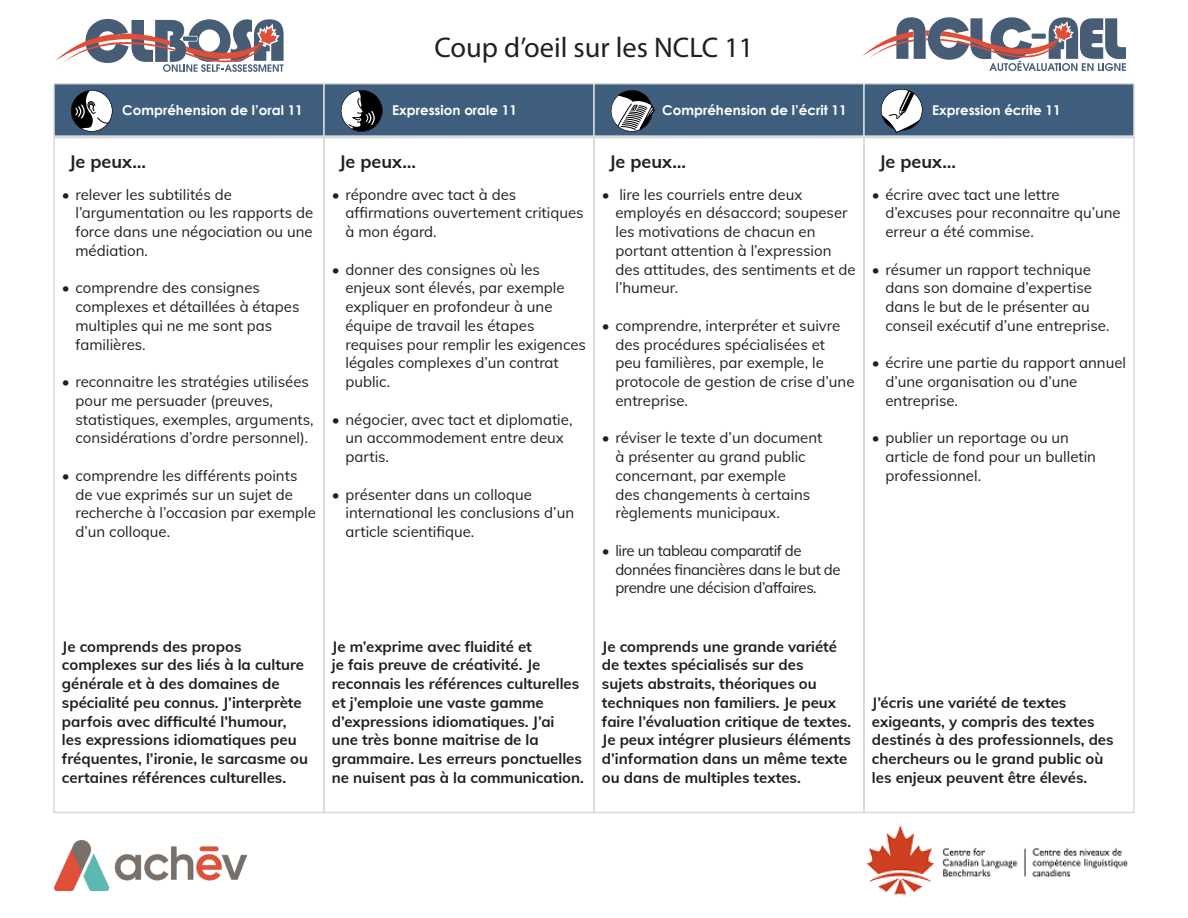
<style>
.page{position:relative;width:1188px;height:918px;background:#fff}
.page>*{position:absolute;margin:0;border:0;box-sizing:border-box;transform-origin:0 0}
.t1{font:28.5px "Myriad Pro";color:#231f20}
.t2{font:700 18px "Mulish";color:#231f20}
.t3{font:15px/18.8px "Mulish";color:#231f20}
.para_2{font:700 15px/18.8px "Mulish";color:#231f20}
.t4{font:15px/18.8px "Mulish";letter-spacing:-.03em;color:#231f20}
.t5{font:700 13.5px "Century Gothic";color:#fff}
</style>
<div class="page">
<div style="left:54px;top:84px;width:270px;height:52px;background:#3f5e7e"></div>
<div style="left:53px;top:83px;width:272px;height:54px;border:2px solid #d8d9db"></div>
<div style="left:324px;top:84px;width:270px;height:52px;background:#3f5e7e"></div>
<div style="left:323px;top:83px;width:272px;height:54px;border:2px solid #d8d9db"></div>
<div style="left:594px;top:84px;width:270px;height:52px;background:#3f5e7e"></div>
<div style="left:593px;top:83px;width:272px;height:54px;border:2px solid #d8d9db"></div>
<div style="left:864px;top:84px;width:270px;height:52px;background:#3f5e7e"></div>
<div style="left:863px;top:83px;width:272px;height:54px;border:2px solid #d8d9db"></div>
<svg style="left:71px;top:90px;width:42px;height:42px"></svg>
<svg style="left:341px;top:90px;width:42px;height:42px"></svg>
<svg style="left:611px;top:90px;width:44px;height:42px"></svg>
<svg style="left:881px;top:89px;width:42px;height:46px"></svg>
<div style="left:53px;top:137px;width:272px;height:676px;border:2px solid #d8d9db"></div>
<div style="left:323px;top:137px;width:272px;height:676px;border:2px solid #d8d9db"></div>
<div style="left:593px;top:137px;width:272px;height:676px;border:2px solid #d8d9db"></div>
<div style="left:863px;top:137px;width:272px;height:676px;border:2px solid #d8d9db"></div>
<img style="left:54px;top:840px;width:193px;height:51px">
<svg style="left:55px;top:19px;width:229px;height:53px"></svg>
<svg style="left:862px;top:17px;width:264px;height:54px"></svg>
<img style="left:866px;top:825px;width:262px;height:70px">
<h1 class="t1" style="left:434px;top:30px;width:321px">Coup d’oeil sur les NCLC 11</h1>
<p class="t5" style="left:122px;top:100px;width:182px">Compréhension de l’oral 11</p>
<p class="t5" style="left:392px;top:100px;width:126px">Expression orale 11</p>
<p class="t5" style="left:662px;top:100px;width:186px">Compréhension de l’écrit 11</p>
<p class="t5" style="left:932px;top:100px;width:130px">Expression écrite 11</p>
<p class="t2" style="left:69px;top:149px;width:78px">Je peux…</p>
<p class="t2" style="left:339px;top:149px;width:78px">Je peux…</p>
<p class="t2" style="left:609px;top:149px;width:78px">Je peux…</p>
<p class="t2" style="left:879px;top:149px;width:78px">Je peux…</p>
<p class="t3" style="left:75px;top:184px;width:239px;text-indent:-13px">• relever les subtilités de l’argumentation ou les rapports de force dans une négociation ou une médiation.</p>
<p class="t3" style="left:75px;top:278px;width:226px;text-indent:-13px">• comprendre des consignes complexes et détaillées à étapes multiples qui ne me sont pas familières.</p>
<p class="t3" style="left:75px;top:372px;width:240px;text-indent:-13px">• reconnaitre les stratégies utilisées pour me persuader (preuves, statistiques, exemples, arguments, considérations d’ordre personnel).</p>
<p class="t3" style="left:75px;top:465px;width:242px;text-indent:-13px">• comprendre les différents points de vue exprimés sur un sujet de recherche à l’occasion par exemple d’un colloque.</p>
<p class="t3" style="left:345px;top:184px;width:240px;text-indent:-14px">• répondre avec tact à des affirmations ouvertement critiques à mon égard.</p>
<p class="t3" style="left:345px;top:259px;width:242px;text-indent:-14px">• donner des consignes où les enjeux sont élevés, par exemple expliquer en profondeur à une équipe de travail les étapes requises pour remplir les exigences légales complexes d’un contrat public.</p>
<p class="t3" style="left:345px;top:409px;width:229px;text-indent:-14px">• négocier, avec tact et diplomatie, un accommodement entre deux partis.</p>
<p class="t3" style="left:345px;top:484px;width:230px;text-indent:-14px">• présenter dans un colloque international les conclusions d’un article scientifique.</p>
<p class="t3" style="left:615px;top:184px;width:242px;text-indent:-13px">• lire les courriels entre deux employés en désaccord; soupeser les motivations de chacun en portant attention à l’expression des attitudes, des sentiments et de l’humeur.</p>
<p class="t3" style="left:615px;top:315px;width:241px;text-indent:-13px">• comprendre, interpréter et suivre des procédures spécialisées et peu familières, par exemple, le protocole de gestion de crise d’une entreprise.</p>
<p class="t3" style="left:615px;top:428px;width:208px;text-indent:-13px">• réviser le texte d’un document à présenter au grand public concernant, par exemple<br>des changements à certains règlements municipaux.</p>
<p class="t4" style="left:615px;top:540px;width:227px;text-indent:-13px">• lire un tableau comparatif de données financières dans le but de prendre une décision d’affaires.</p>
<p class="t3" style="left:885px;top:184px;width:237px;text-indent:-13px">• écrire avec tact une lettre d’excuses pour reconnaitre qu’une erreur a été commise.</p>
<p class="t3" style="left:885px;top:259px;width:226px;text-indent:-13px">• résumer un rapport technique dans son domaine d’expertise dans le but de le présenter au conseil exécutif d’une entreprise.</p>
<p class="t3" style="left:885px;top:353px;width:242px;text-indent:-13px">• écrire une partie du rapport annuel d’une organisation ou d’une entreprise.</p>
<p class="t3" style="left:885px;top:428px;width:212px;text-indent:-13px">• publier un reportage ou un article de fond pour un bulletin professionnel.</p>
<p class="para_2" style="left:62px;top:636px;width:248px">Je comprends des propos complexes sur des liés à la culture générale et à des domaines de spécialité peu connus. J’interprète parfois avec difficulté l’humour, les expressions idiomatiques peu fréquentes, l’ironie, le sarcasme ou certaines références culturelles.</p>
<p class="para_2" style="left:332px;top:636px;width:254px">Je m’exprime avec fluidité et<br>je fais preuve de créativité. Je reconnais les références culturelles et j’emploie une vaste gamme d’expressions idiomatiques. J’ai une très bonne maitrise de la grammaire. Les erreurs ponctuelles ne nuisent pas à la communication.</p>
<p class="para_2" style="left:602px;top:636px;width:251px">Je comprends une grande variété de textes spécialisés sur des<br>sujets abstraits, théoriques ou techniques non familiers. Je peux faire l’évaluation critique de textes.<br>Je peux intégrer plusieurs éléments d’information dans un même texte ou dans de multiples textes.</p>
<p class="para_2" style="left:872px;top:692px;width:243px">J’écris une variété de textes exigeants, y compris des textes destinés à des professionnels, des chercheurs ou le grand public où les enjeux peuvent être élevés.</p>
</div>
